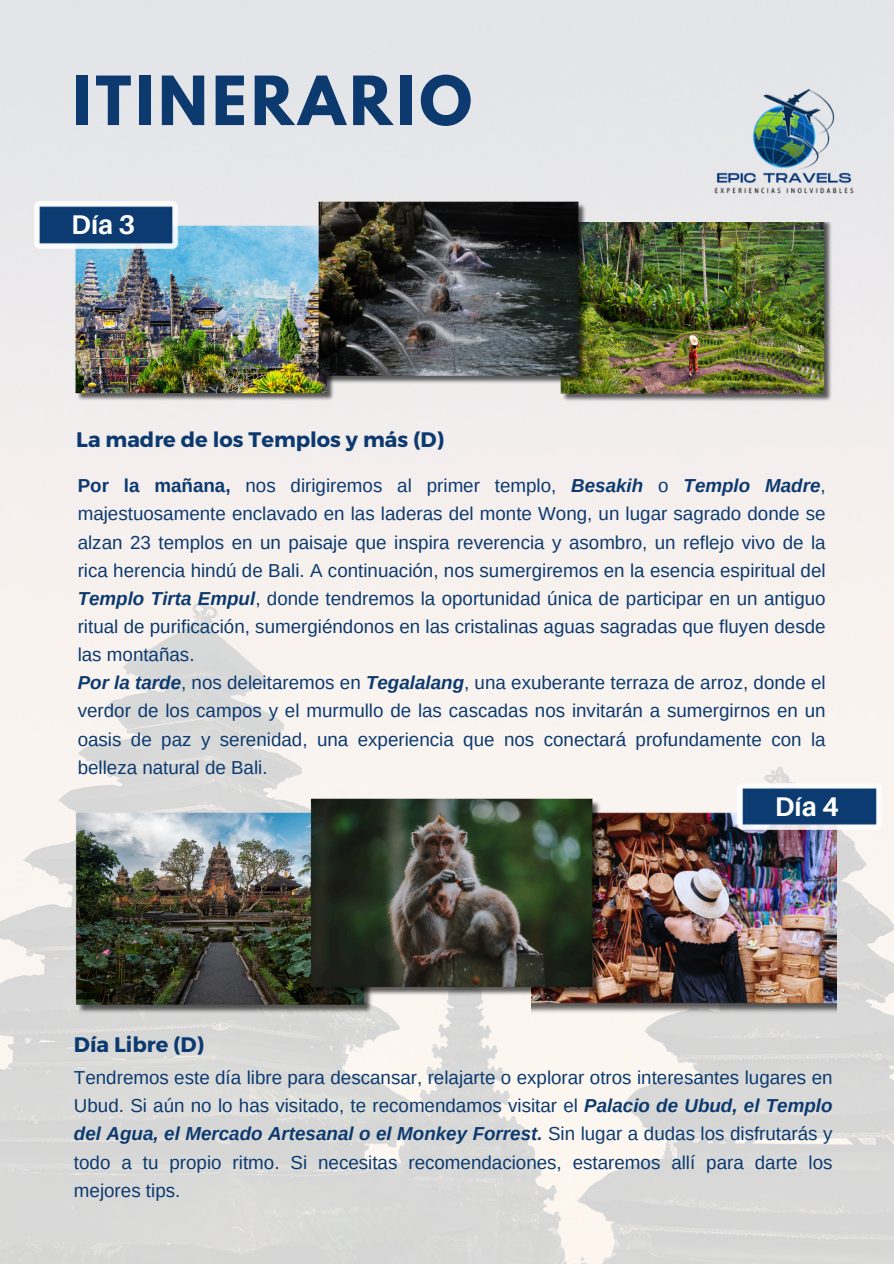
<style>
.page{position:relative;width:894px;height:1264px;background:#fff}
.page>*{position:absolute;margin:0;border:0;box-sizing:border-box;transform-origin:0 0}
.t1{font:700 60px "League Spartan";letter-spacing:.07em;color:#0c3a6f}
.t2{font:700 27px "Aileron";color:#fff}
.t3{font:700 21px "Montserrat";color:#0c3a6f}
.t4{font:18.75px/28.2px "Arimo";color:#0c3a6f;text-align:justify}
.s1{font-weight:700}
.s2{font-weight:700;font-style:italic}
</style>
<div class="page">
<img style="left:0;top:0;width:893px;height:1263px">
<img style="left:674px;top:38px;width:219px;height:218px">
<img style="left:73px;top:226px;width:265px;height:176px">
<img style="left:559px;top:223px;width:276px;height:180px">
<img style="left:316px;top:202px;width:274px;height:183px">
<img style="left:73px;top:812px;width:305px;height:203px">
<img style="left:531px;top:812px;width:305px;height:203px">
<img style="left:307px;top:798px;width:298px;height:199px">
<img style="left:32px;top:202px;width:147px;height:46px">
<img style="left:735px;top:783px;width:147px;height:47px">
<p class="t1" style="left:73px;top:71px;width:400px">ITINERARIO</p>
<p class="t2" style="left:71px;top:208px;width:66px">Día 3</p>
<h2 class="t3" style="left:76px;top:425px;width:369px">La madre de los Templos y más (D)</h2>
<p class="t4" style="left:78px;top:471px;width:749px"><span class="s1">Por la mañana,</span> nos dirigiremos al primer templo, <span class="s2">Besakih</span> o <span class="s2">Templo Madre</span>, majestuosamente enclavado en las laderas del monte Wong, un lugar sagrado donde se alzan 23 templos en un paisaje que inspira reverencia y asombro, un reflejo vivo de la rica herencia hindú de Bali. A continuación, nos sumergiremos en la esencia espiritual del <span class="s2">Templo Tirta Empul</span>, donde tendremos la oportunidad única de participar en un antiguo ritual de purificación, sumergiéndonos en las cristalinas aguas sagradas que fluyen desde las montañas.</p>
<p class="t4" style="left:78px;top:668px;width:749px"><span class="s2">Por la tarde</span>, nos deleitaremos en <span class="s2">Tegalalang</span>, una exuberante terraza de arroz, donde el verdor de los campos y el murmullo de las cascadas nos invitarán a sumergirnos en un oasis de paz y serenidad, una experiencia que nos conectará profundamente con la belleza natural de Bali.</p>
<p class="t3" style="left:74px;top:1031px;width:132px">Día Libre (D)</p>
<p class="t2" style="left:774px;top:789px;width:66px">Día 4</p>
<p class="t4" style="left:74px;top:1063px;width:759px">Tendremos este día libre para descansar, relajarte o explorar otros interesantes lugares en Ubud. Si aún no lo has visitado, te recomendamos visitar el <span class="s2">Palacio de Ubud, el Templo del Agua, el Mercado Artesanal o el Monkey Forrest.</span> Sin lugar a dudas los disfrutarás y todo a tu propio ritmo. Si necesitas recomendaciones, estaremos allí para darte los mejores tips.</p>
</div>
